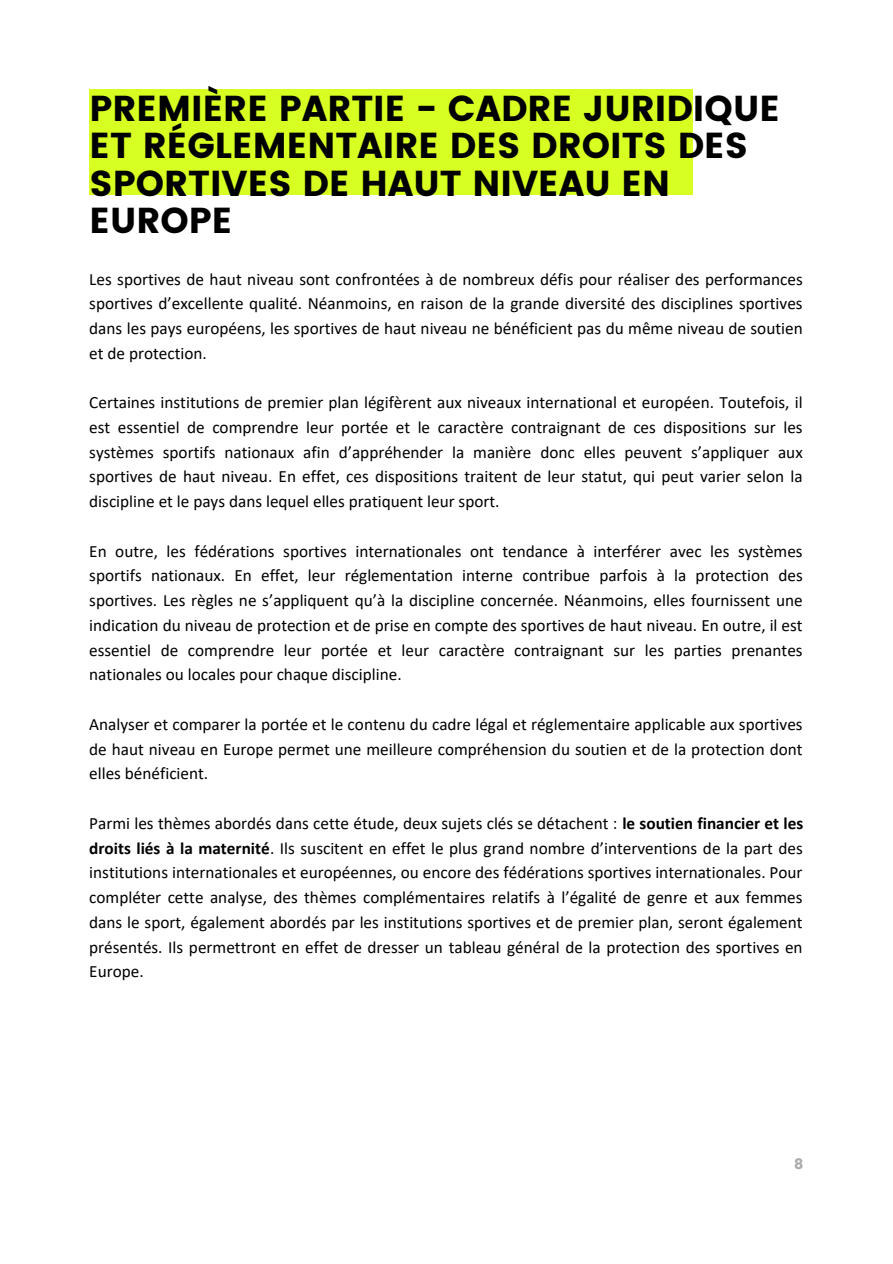
<style>
.page{position:relative;width:893px;height:1264px;background:#fff}
.page>*{position:absolute;margin:0;border:0;box-sizing:border-box;transform-origin:0 0}
.t1{font:36px/37px "Poppins";color:#000}
.t2{font:17.25px/24.8px "Calibri";color:#000;text-align:justify}
.t3{font:14.4px "Poppins";color:#ababab}
.s1{font-weight:700}
</style>
<div class="page">
<div style="left:89px;top:89px;width:604px;height:105px;background:#d7ff21"></div>
<p class="t1" style="left:89px;top:90px;width:692px">PREMIÈRE PARTIE - CADRE JURIDIQUE<br>ET RÉGLEMENTAIRE DES DROITS DES<br>SPORTIVES DE HAUT NIVEAU EN<br>EUROPE</p>
<p class="t2" style="left:89px;top:268px;width:715px">Les sportives de haut niveau sont confrontées à de nombreux défis pour réaliser des performances sportives d’excellente qualité. Néanmoins, en raison de la grande diversité des disciplines sportives dans les pays européens, les sportives de haut niveau ne bénéficient pas du même niveau de soutien et de protection.</p>
<p class="t2" style="left:89px;top:391px;width:715px">Certaines institutions de premier plan légifèrent aux niveaux international et européen. Toutefois, il est essentiel de comprendre leur portée et le caractère contraignant de ces dispositions sur les systèmes sportifs nationaux afin d’appréhender la manière donc elles peuvent s’appliquer aux sportives de haut niveau. En effet, ces dispositions traitent de leur statut, qui peut varier selon la discipline et le pays dans lequel elles pratiquent leur sport.</p>
<p class="t2" style="left:89px;top:540px;width:715px">En outre, les fédérations sportives internationales ont tendance à interférer avec les systèmes sportifs nationaux. En effet, leur réglementation interne contribue parfois à la protection des sportives. Les règles ne s’appliquent qu’à la discipline concernée. Néanmoins, elles fournissent une indication du niveau de protection et de prise en compte des sportives de haut niveau. En outre, il est essentiel de comprendre leur portée et leur caractère contraignant sur les parties prenantes nationales ou locales pour chaque discipline.</p>
<p class="t2" style="left:89px;top:713px;width:714px">Analyser et comparer la portée et le contenu du cadre légal et réglementaire applicable aux sportives de haut niveau en Europe permet une meilleure compréhension du soutien et de la protection dont elles bénéficient.</p>
<p class="t2" style="left:89px;top:812px;width:715px">Parmi les thèmes abordés dans cette étude, deux sujets clés se détachent : <span class="s1">le soutien financier et les droits liés à la maternité</span>. Ils suscitent en effet le plus grand nombre d’interventions de la part des institutions internationales et européennes, ou encore des fédérations sportives internationales. Pour compléter cette analyse, des thèmes complémentaires relatifs à l’égalité de genre et aux femmes dans le sport, également abordés par les institutions sportives et de premier plan, seront également présentés. Ils permettront en effet de dresser un tableau général de la protection des sportives en Europe.</p>
<p class="t3" style="left:794px;top:1155px;width:11px">8</p>
</div>
